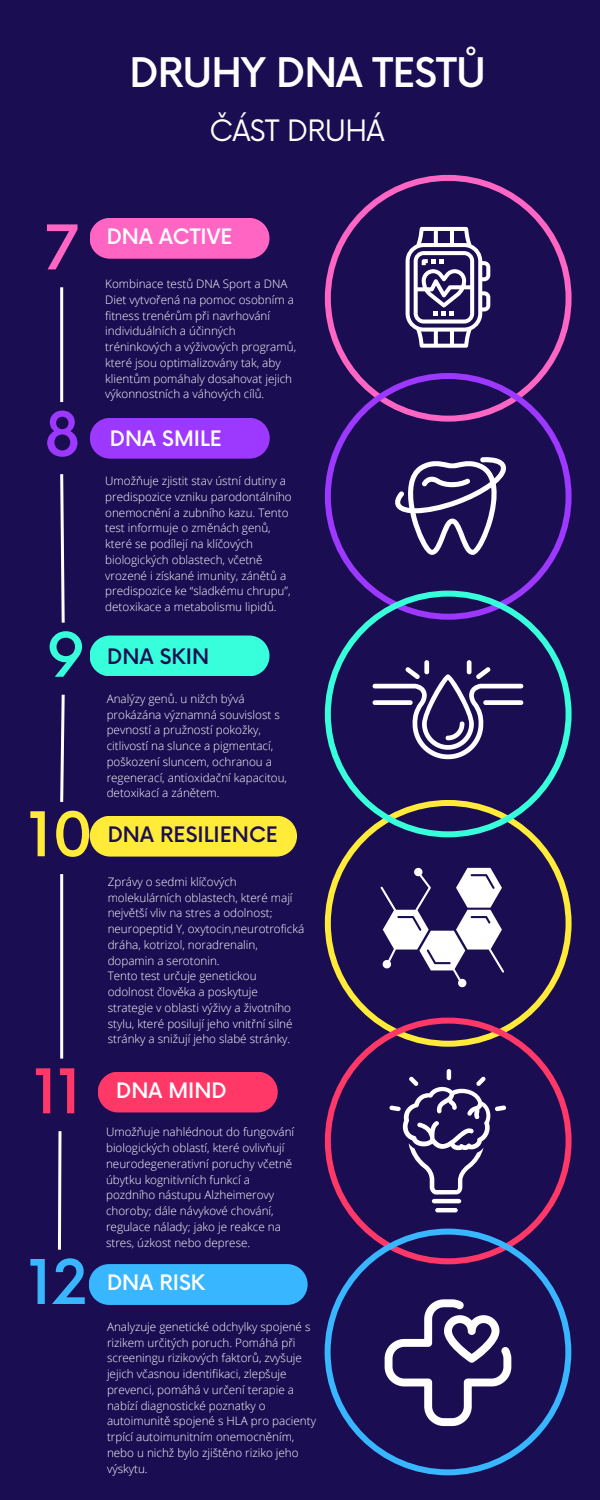
<style>
.page{position:relative;width:600px;height:1500px;background:#1b0d52}
.page>*{position:absolute;margin:0;border:0;box-sizing:border-box;transform-origin:0 0}
.t1{font:500 60px "Now";color:#ffeb38}
.t2{font:500 60px "Now";color:#ff3868}
.t3{font:500 60px "Now";color:#38b6ff}
.t4{font:500 60px "Now";color:#ff66c4}
.t5{font:500 60px "Now";color:#9c38ff}
.t6{font:500 60px "Now";color:#38ffdb}
.t7{font:500 39.8px "Now";letter-spacing:-.025em;color:#fff}
.t8{font:28.8px "Now";letter-spacing:-.025em;color:#fff}
.t9{font:500 20.8px "Now";color:#fff}
.t10{font:500 20.8px "Now";color:#1b0d52}
.t11{font:300 11.7px/15.8px "Open Sans";color:#fff}
</style>
<div class="page">
<svg style="left:325px;top:175px;width:247px;height:198px"></svg>
<svg style="left:325px;top:373px;width:247px;height:218px"></svg>
<svg style="left:325px;top:837px;width:247px;height:181px"></svg>
<svg style="left:325px;top:1018px;width:247px;height:211px"></svg>
<svg style="left:325px;top:591px;width:247px;height:246px"></svg>
<svg style="left:90px;top:218px;width:180px;height:41px;background:#f261bd"></svg>
<div style="left:98px;top:1072px;width:180px;height:40px;background:#ff3868"></div>
<svg style="left:90px;top:418px;width:180px;height:41px;background:#9435f5"></svg>
<div style="left:90px;top:636px;width:180px;height:40px;background:#38ffdb"></div>
<div style="left:90px;top:816px;width:207px;height:41px;background:#ffeb38"></div>
<hr style="left:60px;top:287px;width:3px;height:115px;background:#fff">
<svg style="left:60px;top:474px;width:5px;height:149px"></svg>
<svg style="left:60px;top:694px;width:5px;height:108px"></svg>
<hr style="left:60px;top:874px;width:3px;height:185px;background:#fff">
<svg style="left:325px;top:1229px;width:246px;height:246px"></svg>
<svg style="left:89px;top:1264px;width:219px;height:41px;background:#36aef7"></svg>
<svg style="left:57px;top:1131px;width:5px;height:119px"></svg>
<svg style="left:381px;top:868px;width:123px;height:119px"></svg>
<svg style="left:406px;top:227px;width:84px;height:121px"></svg>
<svg style="left:394px;top:457px;width:113px;height:98px"></svg>
<hr style="left:432px;top:1199px;width:29px;height:4px;background:#fff;border-radius:2px">
<hr style="left:435px;top:1208px;width:23px;height:4px;background:#fff;border-radius:2px">
<hr style="left:447px;top:1069px;width:4px;height:11px;background:#fff;border-radius:2px">
<svg style="left:389px;top:1077px;width:117px;height:118px"></svg>
<svg style="left:373px;top:660px;width:150px;height:99px"></svg>
<svg style="left:385px;top:1299px;width:126px;height:127px"></svg>
<h2 class="t7" style="left:129px;top:41px;width:358px">DRUHY DNA TESTŮ</h2>
<h3 class="t8" style="left:209px;top:107px;width:177px">ČÁST DRUHÁ</h3>
<h1 class="t4" style="left:44px;top:201px;width:36px">7</h1>
<h1 class="t5" style="left:44px;top:388px;width:37px">8</h1>
<h1 class="t6" style="left:46px;top:608px;width:41px">9</h1>
<h1 class="t1" style="left:28px;top:788px;width:67px">10</h1>
<h1 class="t2" style="left:33px;top:1045px;width:49px">11</h1>
<h1 class="t3" style="left:28px;top:1236px;width:61px">12</h1>
<h3 class="t9" style="left:107px;top:221px;width:127px">DNA ACTIVE</h3>
<p class="t11" style="left:105px;top:276px;width:192px">Kombinace testů DNA Sport a DNA Diet vytvořená na pomoc osobním a fitness trenérům při navrhování individuálních a účinných tréninkových a výživových programů, které jsou optimalizovány tak, aby klientům pomáhaly dosahovat jejich výkonnostních a váhových cílů.</p>
<h3 class="t9" style="left:110px;top:422px;width:114px">DNA SMILE</h3>
<p class="t11" style="left:105px;top:473px;width:188px">Umožňuje zjistit stav ústní dutiny a predispozice vzniku parodontálního onemocnění a zubního kazu. Tento test informuje o změnách genů, které se podílejí na klíčových biologických oblastech, včetně vrozené i získané imunity, zánětů a predispozice ke “sladkému chrupu”, detoxikace a metabolismu lipidů.</p>
<h3 class="t10" style="left:107px;top:640px;width:103px">DNA SKIN</h3>
<p class="t11" style="left:107px;top:690px;width:182px">Analýzy genů. u nižch bývá prokázána významná souvislost s pevností a pružností pokožky, citlivostí na slunce a pigmentací, poškození sluncem, ochranou a regenerací, antioxidační kapacitou, detoxikací a zánětem.</p>
<h3 class="t10" style="left:108px;top:818px;width:172px">DNA RESILIENCE</h3>
<p class="t11" style="left:108px;top:874px;width:198px">Zprávy o sedmi klíčových molekulárních oblastech, které mají největší vliv na stres a odolnost; neuropeptid Y, oxytocin,neurotrofická dráha, kotrizol, noradrenalin, dopamin a serotonin.<br>Tento test určuje genetickou odolnost člověka a poskytuje strategie v oblasti výživy a životního stylu, které posilují jeho vnitřní silné stránky a snižují jeho slabé stránky.</p>
<h3 class="t9" style="left:116px;top:1074px;width:112px">DNA MIND</h3>
<p class="t11" style="left:106px;top:1124px;width:190px">Umožňuje nahlédnout do fungování biologických oblastí, které ovlivňují neurodegenerativní poruchy včetně úbytku kognitivních funkcí a pozdního nástupu Alzheimerovy choroby; dále návykové chování, regulace nálady; jako je reakce na stres, úzkost nebo deprese.</p>
<h3 class="t9" style="left:107px;top:1267px;width:100px">DNA RISK</h3>
<p class="t11" style="left:107px;top:1318px;width:211px">Analyzuje genetické odchylky spojené s rizikem určitých poruch. Pomáhá při screeningu rizikových faktorů, zvyšuje jejich včasnou identifikaci, zlepšuje prevenci, pomáhá v určení terapie a nabízí diagnostické poznatky o autoimunitě spojené s HLA pro pacienty trpící autoimunitním onemocněním, nebo u nichž bylo zjištěno riziko jeho výskytu.</p>
</div>
